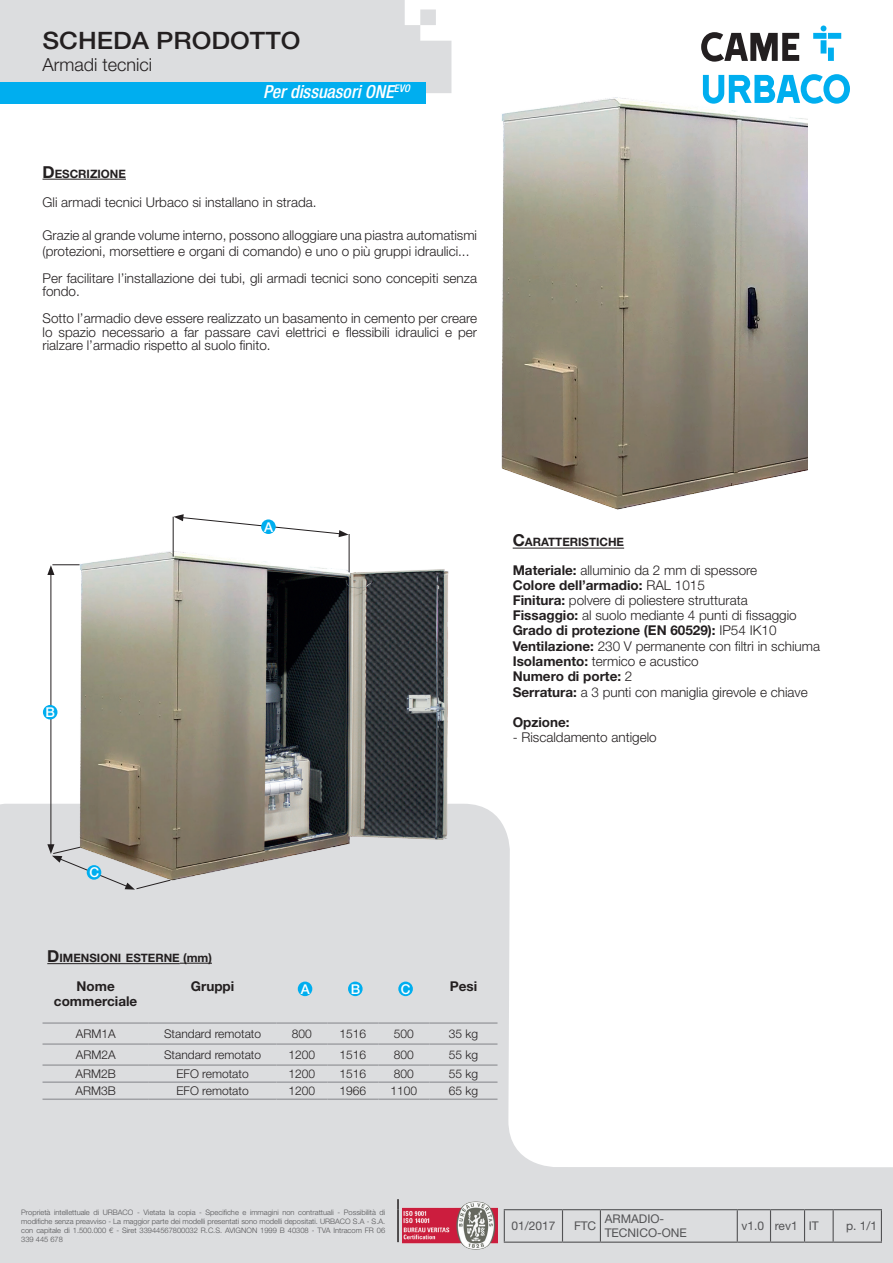
<style>
.page{position:relative;width:893px;height:1263px;background:#fff}
.page>*{position:absolute;margin:0;border:0;box-sizing:border-box;transform-origin:0 0}
.t1{font:500 24px "Helvetica Neue LT Pro";color:#231f20;scale:1.08 1}
.t2{font:italic 500 condensed 18px "Helvetica Neue LTW1 G";color:#fff}
.t3{font:300 18px "Helvetica Neue LT Pro";color:#231f20}
.t4{font:300 13.5px/15.3px "Helvetica Neue LT Pro";color:#231f20}
.t5{font:700 13.5px/15px "Helvetica Neue LT Pro";color:#231f20;text-align:center}
.t6{font:500 13.5px "Helvetica Neue LT Pro";color:#fff}
.t7{font:300 12px "Helvetica Neue LT Pro";color:#231f20}
.t8{font:12px/14.4px "Helvetica Neue LTW1 G";color:#535355}
.t9{font:700 11.55px "Helvetica Neue LT Pro";color:#231f20}
.t10{font:300 7.5px/9px "Helvetica Neue LT Pro";color:#535355;text-align:justify}
.s1{font-size:16.5px}
.s2{font-weight:700}
.s3{font-size:12px}
</style>
<div class="page">
<svg style="left:0;top:804px;width:893px;height:459px;fill:#dcdddf"></svg>
<div style="left:0;top:0;width:451px;height:93px;background:#dcdddf"></div>
<img style="left:501px;top:93px;width:307px;height:417px">
<img style="left:17px;top:539px;width:444px;height:342px">
<hr style="left:349px;top:534px;width:1px;height:38px;background:#231f20">
<svg style="left:174px;top:514px;width:175px;height:23px"></svg>
<hr style="left:50px;top:573px;width:1px;height:274px;background:#231f20">
<svg style="left:47px;top:564px;width:33px;height:11px"></svg>
<div style="left:261px;top:519px;width:15px;height:15px;background:#00aeef;border-radius:50%"></div>
<div style="left:43px;top:705px;width:14px;height:14px;background:#00aeef;border-radius:50%"></div>
<hr style="left:173px;top:517px;width:1px;height:40px;background:#231f20">
<svg style="left:47px;top:844px;width:125px;height:46px;background:#afafab"></svg>
<img style="left:403px;top:1201px;width:95px;height:49px">
<div style="left:0;top:83px;width:426px;height:21px;background:#00aeef"></div>
<svg style="left:701px;top:32px;width:98px;height:30px"></svg>
<svg style="left:813px;top:26px;width:28px;height:35px"></svg>
<svg style="left:703px;top:74px;width:147px;height:30px"></svg>
<div style="left:298px;top:981px;width:14px;height:15px;background:#00aeef;border-radius:50%"></div>
<div style="left:348px;top:981px;width:15px;height:15px;background:#00aeef;border-radius:50%"></div>
<div style="left:398px;top:981px;width:15px;height:15px;background:#00aeef;border-radius:50%"></div>
<hr style="left:43px;top:179px;width:83px;height:1px;background:#231f20">
<hr style="left:513px;top:548px;width:111px;height:1px;background:#231f20">
<hr style="left:43px;top:1022px;width:106px;height:2px;background:#a0a1a5">
<hr style="left:149px;top:1022px;width:127px;height:2px;background:#a0a1a5">
<hr style="left:276px;top:1022px;width:51px;height:2px;background:#a0a1a5">
<hr style="left:327px;top:1022px;width:51px;height:2px;background:#a0a1a5">
<hr style="left:378px;top:1022px;width:51px;height:2px;background:#a0a1a5">
<hr style="left:429px;top:1022px;width:68px;height:2px;background:#a0a1a5">
<hr style="left:43px;top:1043px;width:106px;height:2px;background:#a0a1a5">
<hr style="left:149px;top:1043px;width:127px;height:2px;background:#a0a1a5">
<hr style="left:276px;top:1043px;width:51px;height:2px;background:#a0a1a5">
<hr style="left:327px;top:1043px;width:51px;height:2px;background:#a0a1a5">
<hr style="left:378px;top:1043px;width:51px;height:2px;background:#a0a1a5">
<hr style="left:429px;top:1043px;width:68px;height:2px;background:#a0a1a5">
<hr style="left:43px;top:1064px;width:106px;height:2px;background:#a0a1a5">
<hr style="left:149px;top:1064px;width:127px;height:2px;background:#a0a1a5">
<hr style="left:276px;top:1064px;width:51px;height:2px;background:#a0a1a5">
<hr style="left:327px;top:1064px;width:51px;height:2px;background:#a0a1a5">
<hr style="left:378px;top:1064px;width:51px;height:2px;background:#a0a1a5">
<hr style="left:429px;top:1064px;width:68px;height:2px;background:#a0a1a5">
<hr style="left:43px;top:1081px;width:106px;height:2px;background:#a0a1a5">
<hr style="left:149px;top:1081px;width:127px;height:2px;background:#a0a1a5">
<hr style="left:276px;top:1081px;width:51px;height:2px;background:#a0a1a5">
<hr style="left:327px;top:1081px;width:51px;height:2px;background:#a0a1a5">
<hr style="left:378px;top:1081px;width:51px;height:2px;background:#a0a1a5">
<hr style="left:429px;top:1081px;width:68px;height:2px;background:#a0a1a5">
<hr style="left:43px;top:1098px;width:106px;height:2px;background:#a0a1a5">
<hr style="left:149px;top:1098px;width:127px;height:2px;background:#a0a1a5">
<hr style="left:276px;top:1098px;width:51px;height:2px;background:#a0a1a5">
<hr style="left:327px;top:1098px;width:51px;height:2px;background:#a0a1a5">
<hr style="left:378px;top:1098px;width:51px;height:2px;background:#a0a1a5">
<hr style="left:429px;top:1098px;width:68px;height:2px;background:#a0a1a5">
<hr style="left:47px;top:963px;width:133px;height:1px;background:#231f20">
<hr style="left:180px;top:963px;width:32px;height:1px;background:#231f20">
<hr style="left:504px;top:1209px;width:58px;height:1px;background:#535355">
<hr style="left:504px;top:1210px;width:1px;height:31px;background:#535355">
<hr style="left:562px;top:1209px;width:38px;height:1px;background:#535355">
<hr style="left:562px;top:1210px;width:1px;height:31px;background:#535355">
<hr style="left:600px;top:1209px;width:137px;height:1px;background:#535355">
<hr style="left:600px;top:1210px;width:1px;height:31px;background:#535355">
<hr style="left:737px;top:1209px;width:33px;height:1px;background:#535355">
<hr style="left:737px;top:1210px;width:1px;height:31px;background:#535355">
<hr style="left:770px;top:1209px;width:34px;height:1px;background:#535355">
<hr style="left:770px;top:1210px;width:1px;height:31px;background:#535355">
<svg style="left:804px;top:1209px;width:29px;height:1px"></svg>
<hr style="left:804px;top:1210px;width:1px;height:31px;background:#535355">
<hr style="left:833px;top:1209px;width:49px;height:1px;background:#535355">
<hr style="left:833px;top:1210px;width:1px;height:31px;background:#535355">
<hr style="left:881px;top:1210px;width:1px;height:31px;background:#535355">
<hr style="left:504px;top:1241px;width:58px;height:2px;background:#535355">
<hr style="left:562px;top:1241px;width:38px;height:2px;background:#535355">
<hr style="left:600px;top:1241px;width:137px;height:2px;background:#535355">
<hr style="left:737px;top:1241px;width:33px;height:2px;background:#535355">
<hr style="left:770px;top:1241px;width:34px;height:2px;background:#535355">
<hr style="left:804px;top:1241px;width:29px;height:2px;background:#535355">
<hr style="left:833px;top:1241px;width:49px;height:2px;background:#535355">
<svg style="left:397px;top:1199px;width:2px;height:11px"></svg>
<hr style="left:397px;top:1210px;width:2px;height:32px;background:#231f20">
<h1 class="t1" style="left:43px;top:26px;width:240px">SCHEDA PRODOTTO</h1>
<h2 class="t3" style="left:43px;top:53px;width:111px">Armadi tecnici</h2>
<h2 class="t2" style="left:263px;top:81px;width:148px">Per dissuasori ONE<sup>EVO</sup></h2>
<p class="t9" style="left:43px;top:166px;width:85px"><span class="s1">D</span>ESCRIZIONE</p>
<p class="t4" style="left:43px;top:194px;width:276px">Gli armadi tecnici Urbaco si installano in strada.</p>
<p class="t4" style="left:43px;top:226px;width:436px;line-height:16.2px">Grazie al grande volume interno, possono alloggiare una piastra automatismi (protezioni, morsettiere e organi di comando) e uno o più gruppi idraulici...</p>
<p class="t4" style="left:43px;top:271px;width:436px;line-height:13.5px">Per facilitare l’installazione dei tubi, gli armadi tecnici sono concepiti senza fondo.</p>
<p class="t4" style="left:43px;top:311px;width:436px;line-height:13.5px;text-align:justify">Sotto l’armadio deve essere realizzato un basamento in cemento per creare lo spazio necessario a far passare cavi elettrici e flessibili idraulici e per rialzare l’armadio rispetto al suolo finito.</p>
<p class="t6" style="left:46px;top:704px;width:11px">B</p>
<p class="t6" style="left:264px;top:519px;width:11px">A</p>
<p class="t9" style="left:513px;top:535px;width:113px"><span class="s1">C</span>ARATTERISTICHE</p>
<p class="t4" style="left:513px;top:562px;width:309px"><span class="s2">Materiale:</span> alluminio da 2 mm di spessore<br><span class="s2">Colore dell’armadio:</span> RAL 1015<br><span class="s2">Finitura:</span> polvere di poliestere strutturata<br><span class="s2">Fissaggio:</span> al suolo mediante 4 punti di fissaggio <span class="s2">Grado di protezione (EN 60529):</span> IP54 IK10<br><span class="s2">Ventilazione:</span> 230 V permanente con filtri in schiuma <span class="s2">Isolamento:</span> termico e acustico<br><span class="s2">Numero di porte:</span> 2<br><span class="s2">Serratura:</span> a 3 punti con maniglia girevole e chiave</p>
<p class="t5" style="left:513px;top:715px;width:58px">Opzione:</p>
<p class="t4" style="left:513px;top:730px;width:146px">- Riscaldamento antigelo</p>
<p class="t6" style="left:89px;top:864px;width:11px">C</p>
<p class="t9" style="left:47px;top:950px;width:166px"><span class="s1">D</span>IMENSIONI ESTERNE <span class="s3">(mm)</span></p>
<p class="t5" style="left:54px;top:978px;width:85px">Nome commerciale</p>
<p class="t5" style="left:191px;top:978px;width:45px">Gruppi</p>
<p class="t5" style="left:450px;top:978px;width:29px">Pesi</p>
<p class="t7" style="left:76px;top:1026px;width:41px">ARM1A</p>
<p class="t7" style="left:164px;top:1026px;width:99px">Standard remotato</p>
<p class="t7" style="left:292px;top:1026px;width:22px">800</p>
<p class="t7" style="left:340px;top:1026px;width:28px">1516</p>
<p class="t7" style="left:394px;top:1026px;width:22px">500</p>
<p class="t7" style="left:449px;top:1026px;width:31px">35 kg</p>
<p class="t7" style="left:76px;top:1047px;width:41px">ARM2A</p>
<p class="t7" style="left:164px;top:1047px;width:99px">Standard remotato</p>
<p class="t7" style="left:289px;top:1047px;width:28px">1200</p>
<p class="t7" style="left:340px;top:1047px;width:28px">1516</p>
<p class="t7" style="left:394px;top:1047px;width:22px">800</p>
<p class="t7" style="left:449px;top:1047px;width:31px">55 kg</p>
<p class="t7" style="left:76px;top:1066px;width:42px">ARM2B</p>
<p class="t7" style="left:176px;top:1066px;width:74px">EFO remotato</p>
<p class="t7" style="left:289px;top:1066px;width:28px">1200</p>
<p class="t7" style="left:340px;top:1066px;width:28px">1516</p>
<p class="t7" style="left:394px;top:1066px;width:22px">800</p>
<p class="t7" style="left:449px;top:1066px;width:31px">55 kg</p>
<p class="t7" style="left:76px;top:1083px;width:42px">ARM3B</p>
<p class="t7" style="left:176px;top:1083px;width:74px">EFO remotato</p>
<p class="t7" style="left:289px;top:1083px;width:28px">1200</p>
<p class="t7" style="left:340px;top:1083px;width:28px">1966</p>
<p class="t7" style="left:391px;top:1083px;width:28px">1100</p>
<p class="t7" style="left:449px;top:1083px;width:31px">65 kg</p>
<p class="t6" style="left:301px;top:981px;width:11px">A</p>
<p class="t6" style="left:351px;top:981px;width:11px">B</p>
<p class="t6" style="left:401px;top:981px;width:11px">C</p>
<p class="t10" style="left:21px;top:1208px;width:366px">Proprietà intellettuale di URBACO - Vietata la copia - Specifiche e immagini non contrattuali - Possibilità di modifiche senza preavviso - La maggior parte dei modelli presentati sono modelli depositati. URBACO S.A - S.A. con capitale di 1.500.000 € - Siret 33944567800032 R.C.S. AVIGNON 1999 B 40308 - TVA Intracom FR 06<br>339 445 678</p>
<p class="t8" style="left:511px;top:1219px;width:46px">01/2017</p>
<p class="t8" style="left:574px;top:1219px;width:24px">FTC</p>
<p class="t8" style="left:605px;top:1211px;width:84px">ARMADIO-<br>TECNICO-ONE</p>
<p class="t8" style="left:741px;top:1219px;width:79px">v1.0 rev1 IT</p>
<p class="t8" style="left:846px;top:1219px;width:33px">p. 1/1</p>
</div>
